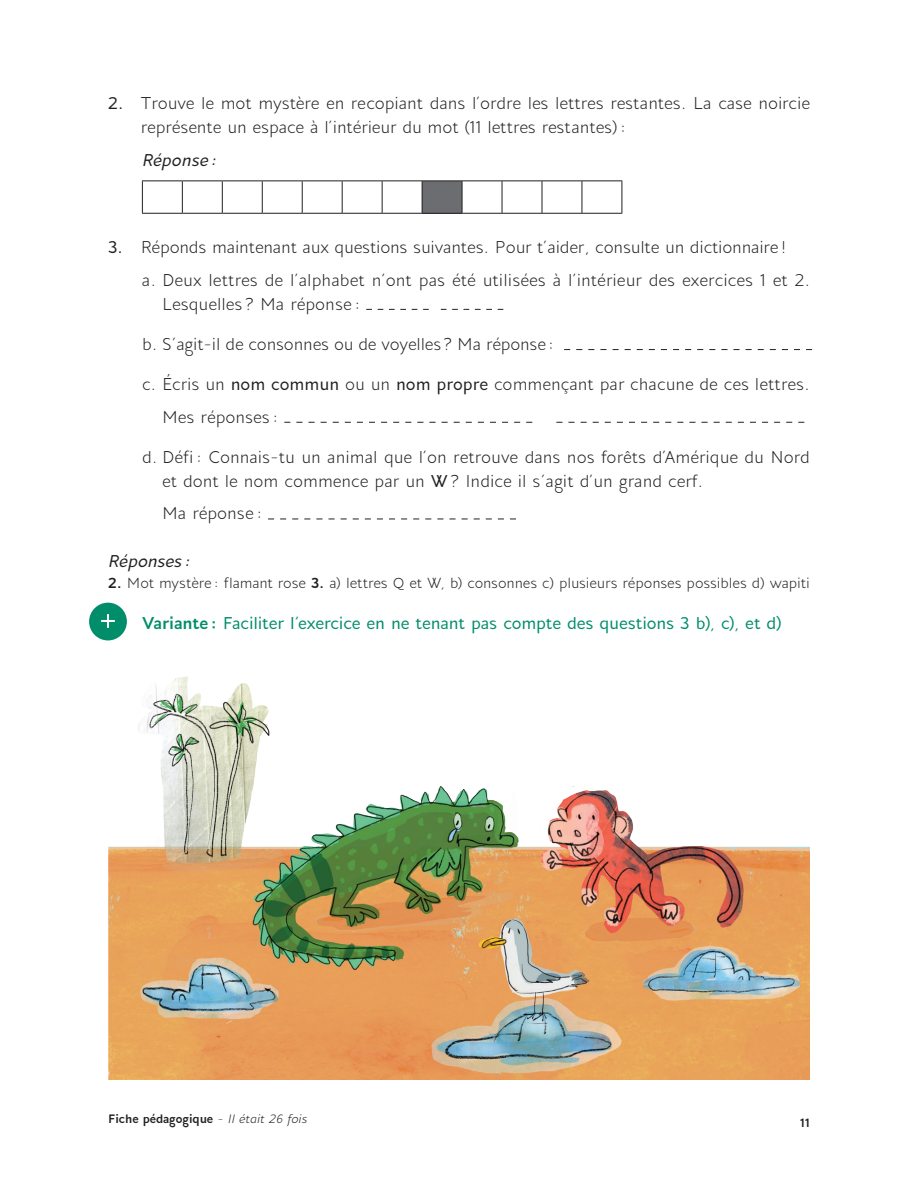
<style>
.page{position:relative;width:918px;height:1188px;background:#fff}
.page>*{position:absolute;margin:0;border:0;box-sizing:border-box;transform-origin:0 0}
.t1{font:21px/40.2px "Andis";color:#231f20}
.t2{font:500 21px "Andis";letter-spacing:-.01em;color:#008d6a}
.t3{font:italic 500 21px "Andis";color:#231f20}
.t4{font:18px "Andis";letter-spacing:-.005em;color:#231f20}
.t5{font:700 15px "Andis";color:#231f20}
.s1{font-weight:500}
.s2{font-weight:700}
.s3{font-weight:400}
.s4{font-weight:400;font-style:italic}
</style>
<div class="page">
<div style="left:422px;top:181px;width:40px;height:32px;background:#6c6d70"></div>
<hr style="left:142px;top:180px;width:40px;height:1px;background:#231f20">
<hr style="left:142px;top:181px;width:1px;height:32px;background:#231f20">
<hr style="left:182px;top:180px;width:40px;height:1px;background:#231f20">
<hr style="left:182px;top:181px;width:1px;height:32px;background:#231f20">
<hr style="left:222px;top:180px;width:40px;height:1px;background:#231f20">
<hr style="left:222px;top:181px;width:1px;height:32px;background:#231f20">
<hr style="left:262px;top:180px;width:40px;height:1px;background:#231f20">
<hr style="left:262px;top:181px;width:1px;height:32px;background:#231f20">
<hr style="left:302px;top:180px;width:40px;height:1px;background:#231f20">
<hr style="left:302px;top:181px;width:1px;height:32px;background:#231f20">
<hr style="left:342px;top:180px;width:40px;height:1px;background:#231f20">
<hr style="left:342px;top:181px;width:1px;height:32px;background:#231f20">
<hr style="left:382px;top:180px;width:40px;height:1px;background:#231f20">
<hr style="left:382px;top:181px;width:1px;height:32px;background:#231f20">
<hr style="left:422px;top:180px;width:40px;height:1px;background:#231f20">
<hr style="left:422px;top:181px;width:1px;height:32px;background:#231f20">
<hr style="left:462px;top:180px;width:40px;height:1px;background:#231f20">
<hr style="left:462px;top:181px;width:1px;height:32px;background:#231f20">
<hr style="left:502px;top:180px;width:40px;height:1px;background:#231f20">
<hr style="left:502px;top:181px;width:1px;height:32px;background:#231f20">
<hr style="left:542px;top:180px;width:40px;height:1px;background:#231f20">
<hr style="left:542px;top:181px;width:1px;height:32px;background:#231f20">
<hr style="left:582px;top:180px;width:40px;height:1px;background:#231f20">
<hr style="left:582px;top:181px;width:1px;height:32px;background:#231f20">
<hr style="left:622px;top:181px;width:1px;height:32px;background:#231f20">
<hr style="left:142px;top:213px;width:40px;height:1px;background:#231f20">
<hr style="left:182px;top:213px;width:40px;height:1px;background:#231f20">
<hr style="left:222px;top:213px;width:40px;height:1px;background:#231f20">
<hr style="left:262px;top:213px;width:40px;height:1px;background:#231f20">
<hr style="left:302px;top:213px;width:40px;height:1px;background:#231f20">
<hr style="left:342px;top:213px;width:40px;height:1px;background:#231f20">
<hr style="left:382px;top:213px;width:40px;height:1px;background:#231f20">
<hr style="left:422px;top:213px;width:40px;height:1px;background:#231f20">
<hr style="left:462px;top:213px;width:40px;height:1px;background:#231f20">
<hr style="left:502px;top:213px;width:40px;height:1px;background:#231f20">
<hr style="left:542px;top:213px;width:40px;height:1px;background:#231f20">
<hr style="left:582px;top:213px;width:40px;height:1px;background:#231f20">
<svg style="left:366px;top:309px;width:63px;height:1px"></svg>
<svg style="left:441px;top:309px;width:62px;height:1px"></svg>
<svg style="left:564px;top:349px;width:248px;height:1px"></svg>
<svg style="left:284px;top:422px;width:248px;height:1px"></svg>
<svg style="left:556px;top:422px;width:248px;height:1px"></svg>
<svg style="left:268px;top:519px;width:248px;height:1px"></svg>
<div style="left:89px;top:603px;width:38px;height:37px;background:#008d6a;border-radius:50%"></div>
<svg style="left:101px;top:614px;width:14px;height:14px"></svg>
<img style="left:108px;top:676px;width:702px;height:403px">
<p class="t1" style="left:141px;top:91px;width:671px;line-height:24px;text-indent:-33px"><span class="s1">2.</span> Trouve le mot mystère en recopiant dans l’ordre les lettres restantes. La case noircie représente un espace à l’intérieur du mot (11 lettres restantes):</p>
<p class="t3" style="left:142px;top:146px;width:77px">Réponse :</p>
<p class="t1" style="left:142px;top:231px;width:670px;line-height:32.5px;text-indent:-34px"><span class="s1">3.</span> Réponds maintenant aux questions suivantes. Pour t’aider, consulte un dictionnaire !<br>a. Deux lettres de l’alphabet n’ont pas été utilisées à l’intérieur des exercices 1 et 2.</p>
<p class="t1" style="left:142px;top:283px;width:670px;text-indent:20px">Lesquelles ? Ma réponse :<br>b. S’agit-il de consonnes ou de voyelles? Ma réponse :<br>c. Écris un <span class="s1">nom commun</span> ou un <span class="s1">nom propre</span> commençant par chacune de ces lettres.</p>
<p class="t1" style="left:142px;top:396px;width:669px;text-indent:20px">Mes réponses:<br>d. Défi: Connais-tu un animal que l’on retrouve dans nos forêts d’Amérique du Nord</p>
<p class="t1" style="left:162px;top:464px;width:543px;line-height:32.5px">et dont le nom commence par un <span class="s1">W</span>? Indice il s’agit d’un grand cerf.<br>Ma réponse :</p>
<p class="t3" style="left:108px;top:548px;width:84px">Réponses:</p>
<p class="t4" style="left:108px;top:572px;width:704px"><span class="s2">2.</span> Mot mystère : flamant rose <span class="s2">3.</span> a) lettres Q et W, b) consonnes c) plusieurs réponses possibles d) wapiti</p>
<p class="t2" style="left:142px;top:610px;width:641px"><span class="s2">Variante :</span> Faciliter l’exercice en ne tenant pas compte des questions 3 b), c), et d)</p>
<p class="t5" style="left:108px;top:1109px;width:201px">Fiche pédagogique <span class="s3">-</span> <span class="s4">Il était 26 fois</span></p>
<p class="t5" style="left:800px;top:1113px;width:11px">11</p>
</div>
